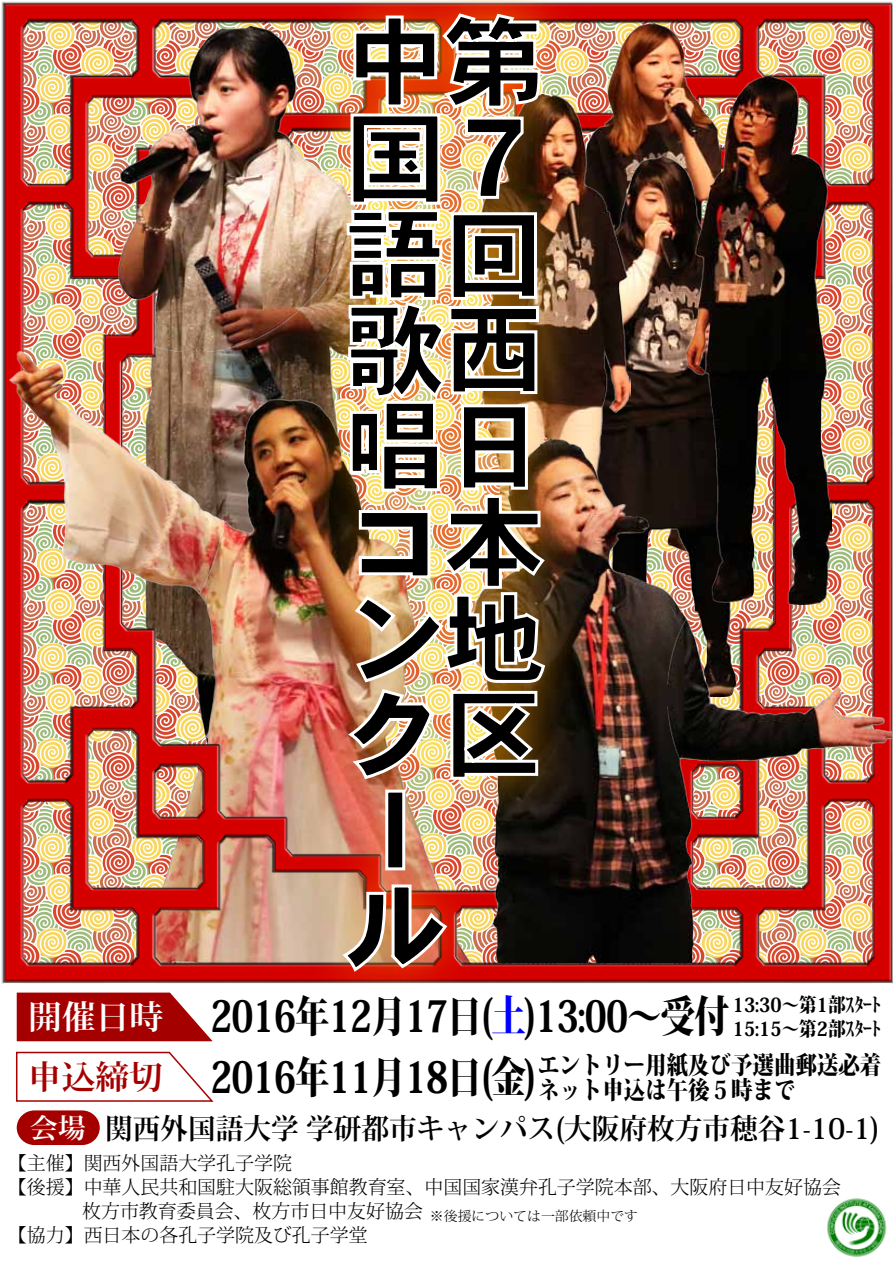
<style>
.page{position:relative;width:893px;height:1263px;background:#fff}
.page>*{position:absolute;margin:0;border:0;box-sizing:border-box;transform-origin:0 0}
.t1{font:99px/96px "HG Heisei Kakugothictai W9";color:#000}
.t2{font:800 43.2px "Koz Min Pro";letter-spacing:-.025em;color:#000;scale:.8 1}
.t3{font:700 28.5px "Koz Min Pro";color:#000}
.t4{font:800 24.75px/25.5px "Koz Min Pro";color:#000;scale:.87 1}
.t5{font:800 19.5px/23.4px "Koz Min Pro";color:#000;scale:.9 1}
.t6{font:300 18.9px "Koz Min Pro";color:#000}
.t7{font:300 13.5px "Koz Min Pro";color:#000}
.s1{font-weight:700;font-size:33px;color:#fff}
.s2{color:#00f}
.s3{font-weight:700;font-size:32.85px;color:#a50000}
.s4{font-size:27px;color:#fff}
</style>
<div class="page">
<img style="left:827px;top:1198px;width:60px;height:59px">
<svg style="left:17px;top:992px;width:196px;height:49px;background:#af1e1e"></svg>
<svg style="left:16px;top:1051px;width:198px;height:51px"></svg>
<svg style="left:17px;top:1110px;width:83px;height:35px;background:#ae1a1a"></svg>
<img style="left:1px;top:1px;width:892px;height:982px">
<img style="left:614px;top:24px;width:106px;height:132px">
<img style="left:9px;top:352px;width:214px;height:241px">
<img style="left:631px;top:156px;width:55px;height:283px">
<img style="left:119px;top:26px;width:155px;height:325px">
<img style="left:686px;top:77px;width:145px;height:362px">
<img style="left:614px;top:94px;width:17px;height:345px">
<img style="left:614px;top:439px;width:277px;height:524px">
<img style="left:667px;top:618px;width:224px;height:143px">
<img style="left:274px;top:0;width:340px;height:984px">
<img style="left:345px;top:11px;width:202px;height:770px">
<div style="left:385px;top:790px;width:20px;height:80px;border:3px solid #fff"></div>
<img style="left:340px;top:883px;width:109px;height:91px">
<h1 class="t1" style="left:344px;top:13px;width:200px">中第国７語回歌西唱日コ本ン地ク区ー<br>ル</h1>
<h2 class="t2" style="left:28px;top:984px;width:878px"><span class="s1">開催日時</span> 2016年12月17日(<span class="s2">土</span>)13:00～受付</h2>
<p class="t5" style="left:733px;top:992px;width:166px">13:30～第1部ｽﾀｰﾄ<br>15:15～第2部ｽﾀｰﾄ</p>
<h2 class="t2" style="left:28px;top:1045px;width:637px"><span class="s3">申込締切</span> 2016年11月18日(金)</h2>
<h3 class="t3" style="left:30px;top:1107px;width:851px"><span class="s4">会場</span> 関西外国語大学 学研都市キャンパス(大阪府枚方市穂谷1-10-1)</h3>
<p class="t6" style="left:8px;top:1150px;width:285px">【主催】関西外国語大学孔子学院</p>
<p class="t6" style="left:8px;top:1174px;width:834px">【後援】中華人民共和国駐大阪総領事館教育室、中国国家漢弁孔子学院本部、大阪府日中友好協会</p>
<p class="t6" style="left:82px;top:1198px;width:342px">枚方市教育委員会、枚方市日中友好協会</p>
<p class="t6" style="left:8px;top:1222px;width:361px">【協力】西日本の各孔子学院及び孔子学堂</p>
<h3 class="t4" style="left:538px;top:1051px;width:396px">エントリー用紙及び予選曲郵送必着ネット申込は午後５時まで</h3>
<p class="t7" style="left:430px;top:1206px;width:210px">※後援については一部依頼中です</p>
</div>
